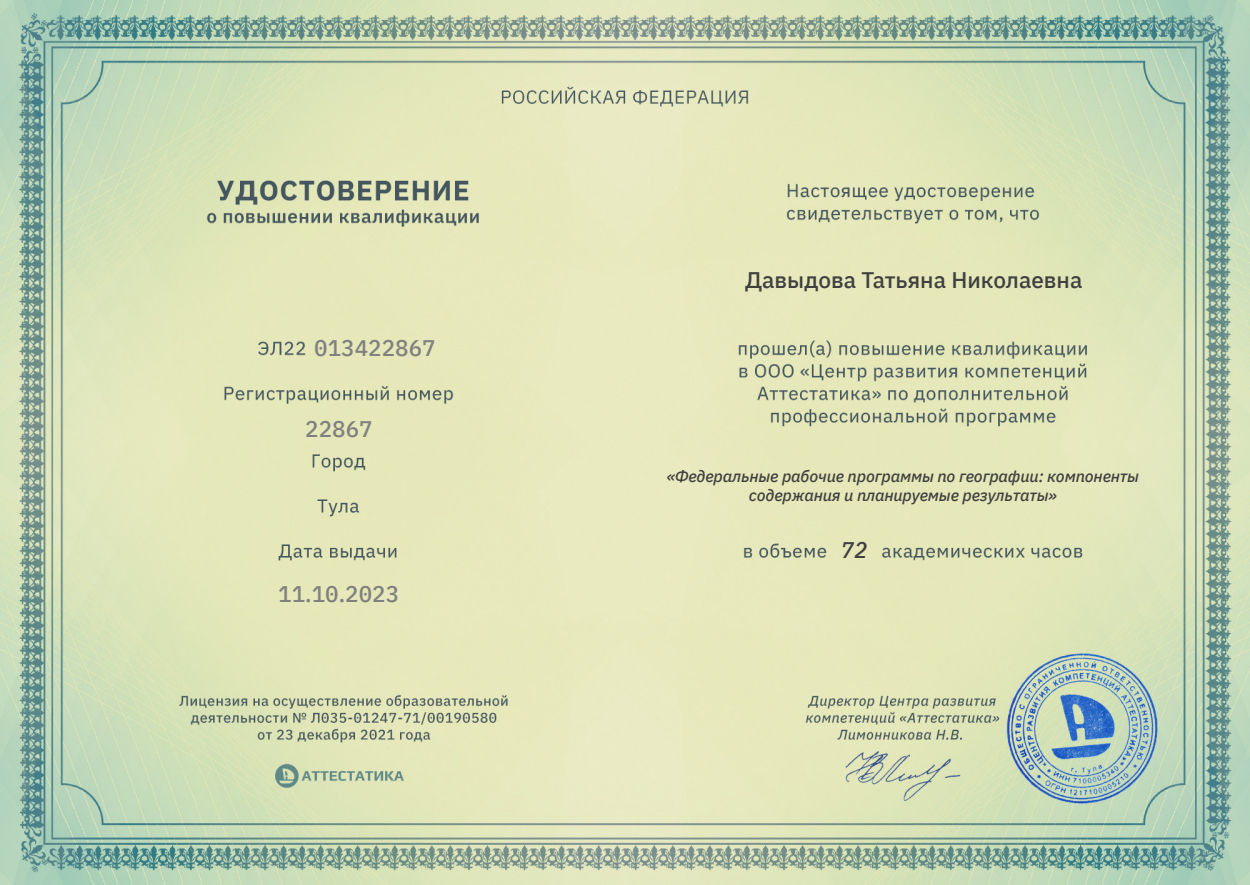
<style>
.page{position:relative;width:1250px;height:885px;background:#fff}
.page>*{position:absolute;margin:0;border:0;box-sizing:border-box;transform-origin:0 0}
.t1{font:600 22.5px "Aneliza";color:#404040}
.t2{font:600 22.5px "Aneliza";color:#808080}
.t3{font:italic 600 22.5px "Aneliza";color:#404040}
.t4{font:italic 600 16.25px/19.5px "Aneliza";letter-spacing:-.01em;color:#404040;text-align:center}
</style>
<div class="page">
<img style="left:0;top:0;width:1250px;height:884px">
<h1 class="t2" style="left:314px;top:330px;width:123px">013422867</h1>
<h1 class="t2" style="left:305px;top:411px;width:69px">22867</h1>
<h1 class="t2" style="left:278px;top:576px;width:123px">11.10.2023</h1>
<h1 class="t1" style="left:745px;top:263px;width:339px">Давыдова Татьяна Николаевна</h1>
<p class="t4" style="left:667px;top:464px;width:474px">«Федеральные рабочие программы по географии: компоненты содержания и планируемые результаты»</p>
<h1 class="t3" style="left:841px;top:532px;width:28px">72</h1>
</div>
